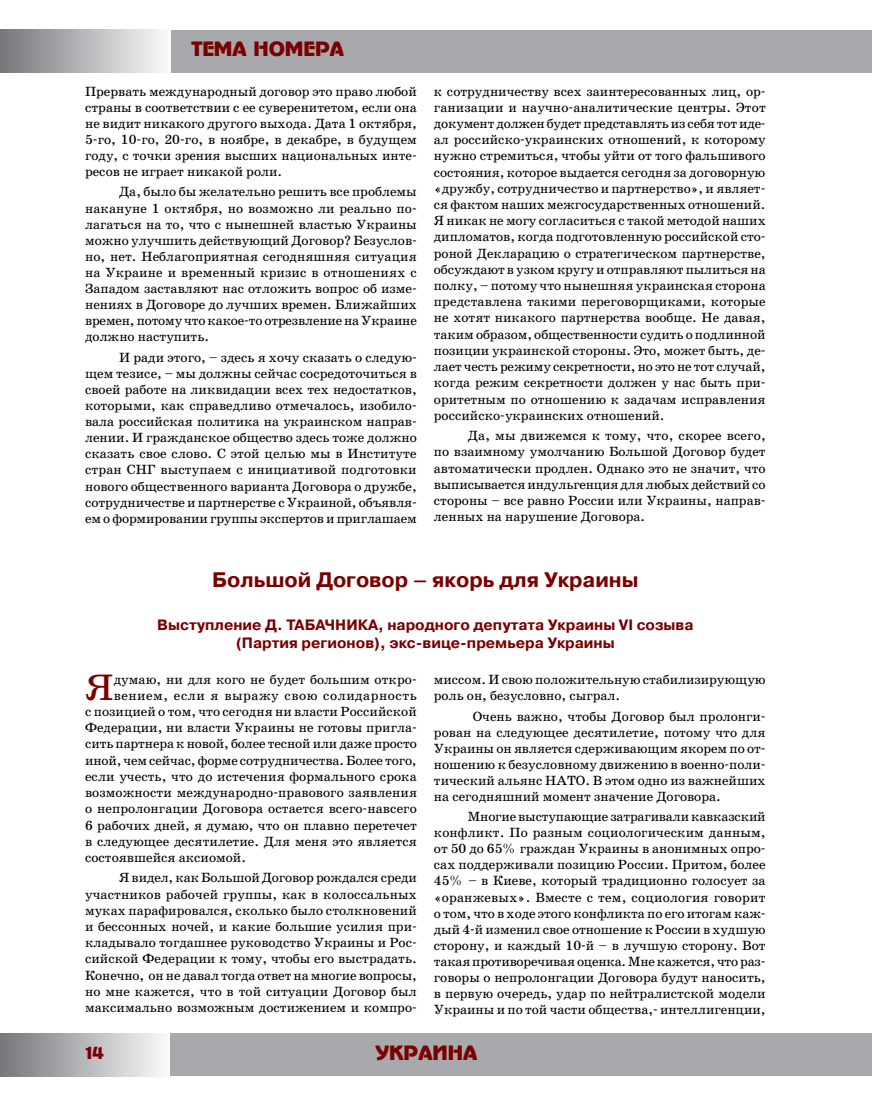
<style>
.page{position:relative;width:872px;height:1106px;background:#fff}
.page>*{position:absolute;margin:0;border:0;box-sizing:border-box;transform-origin:0 0}
.t1{font:37.35px "School Book C";color:#7b0000}
.t2{font:700 21px "Pragmatica C";color:#7b0000}
.t3{font:19.5px "Adver Gothic";color:#7b0000}
.t4{font:16.5px "Adver Gothic";color:#7b0000}
.t5{font:700 15px/18px "Pragmatica C";color:#7b0000}
.t6{font:13.5px/16px "School Book C";color:#000;text-align:justify}
.t7{font:13.5px "School Book C";letter-spacing:.04em;color:#000}
</style>
<div class="page">
<div style="left:168px;top:1033px;width:704px;height:43px;background:#a7a9ac"></div>
<div style="left:170px;top:30px;width:702px;height:42px;background:#a7a9ac"></div>
<div style="left:0;top:1033px;width:170px;height:43px;background:linear-gradient(to right,#747679,#f9fafb)"></div>
<div style="left:0;top:30px;width:170px;height:43px;background:linear-gradient(to right,#747679,#f9fafb)"></div>
<h3 class="t3" style="left:191px;top:39px;width:154px">тема номера</h3>
<p class="t6" style="left:85px;top:83px;width:333px">Прервать международный договор это право любой страны в соответствии с ее суверенитетом, если она не видит никакого другого выхода. Дата 1 октября, 5-го, 10-го, 20-го, в ноябре, в декабре, в будущем году, с точки зрения высших национальных инте&shy;ресов не играет никакой роли.</p>
<p class="t6" style="left:85px;top:184px;width:333px;text-indent:34px">Да, было бы желательно решить все проблемы накануне 1 октября, но возможно ли реально по&shy;лагаться на то, что с нынешней властью Украины можно улучшить действующий Договор? Безуслов&shy;но, нет. Неблагоприятная сегодняшняя ситуация на Украине и временный кризис в отношениях с Западом заставляют нас отложить вопрос об изме&shy;нениях в Договоре до лучших времен. Ближайших времен, потому что какое-то отрезвление на Украине должно наступить.</p>
<p class="t6" style="left:85px;top:349px;width:333px;text-indent:34px">И ради этого, – здесь я хочу сказать о следую&shy;щем тезисе, – мы должны сейчас сосредоточиться в своей работе на ликвидации всех тех недостатков, которыми, как справедливо отмечалось, изобило&shy;вала российская политика на украинском направ&shy;лении. И гражданское общество здесь тоже должно сказать свое слово. С этой целью мы в Институте стран СНГ выступаем с инициативой подготовки нового общественного варианта Договора о дружбе, сотрудничестве и партнерстве с Украиной, объявля&shy;ем о формировании группы экспертов и приглашаем</p>
<p class="t6" style="left:434px;top:83px;width:333px">к сотрудничеству всех заинтересованных лиц, ор&shy;ганизации и научно-аналитические центры. Этот документ должен будет представлять из себя тот иде&shy;ал российско-украинских отношений, к которому нужно стремиться, чтобы уйти от того фальшивого состояния, которое выдается сегодня за договорную «дружбу, сотрудничество и партнерство», и являет&shy;ся фактом наших межгосударственных отношений.<br>Я никак не могу согласиться с такой методой наших дипломатов, когда подготовленную российской сто&shy;роной Декларацию о стратегическом партнерстве, обсуждают в узком кругу и отправляют пылиться на полку, – потому что нынешняя украинская сторона представлена такими переговорщиками, которые не хотят никакого партнерства вообще. Не давая, таким образом, общественности судить о подлинной позиции украинской стороны. Это, может быть, де&shy;лает честь режиму секретности, но это не тот случай, когда режим секретности должен у нас быть при&shy;оритетным по отношению к задачам исправления российско-украинских отношений.</p>
<p class="t6" style="left:434px;top:428px;width:333px;text-indent:34px">Да, мы движемся к тому, что, скорее всего, по взаимному умолчанию Большой Договор будет автоматически продлен. Однако это не значит, что выписывается индульгенция для любых действий со стороны – все равно России или Украины, направ&shy;ленных на нарушение Договора.</p>
<h2 class="t2" style="left:212px;top:568px;width:428px">Большой Договор – якорь для Украины</h2>
<p class="t5" style="left:157px;top:615px;width:140px">Выступление Д. Табач</p>
<p class="t5" style="left:236px;top:615px;width:459px;text-indent:99px">ника, народного депутата Украины VI созыва (Партия регионов), экс-вице-премьера Украины</p>
<h1 class="t1" style="left:85px;top:667px;width:30px">Я</h1>
<p class="t6" style="left:114px;top:671px;width:304px">думаю, ни для кого не будет большим откро-</p>
<p class="t7" style="left:114px;top:688px;width:304px">вением, если я выражу свою солидарность</p>
<p class="t6" style="left:85px;top:703px;width:333px">с позицией о том, что сегодня ни власти Российской</p>
<p class="t6" style="left:85px;top:720px;width:333px">Федерации, ни власти Украины не готовы пригла-</p>
<p class="t6" style="left:85px;top:736px;width:333px">сить партнера к новой, более тесной или даже просто</p>
<p class="t6" style="left:85px;top:752px;width:333px">иной, чем сейчас, форме сотрудничества. Более того,</p>
<p class="t6" style="left:85px;top:768px;width:333px">если учесть, что до истечения формального срока</p>
<p class="t6" style="left:85px;top:784px;width:333px">возможности международно-правового заявления</p>
<p class="t6" style="left:85px;top:801px;width:333px">о непролонгации Договора остается всего-навсего</p>
<p class="t6" style="left:85px;top:817px;width:333px">6 рабочих дней, я думаю, что он плавно перетечет</p>
<p class="t6" style="left:85px;top:833px;width:333px">в следующее десятилетие. Для меня это является</p>
<p class="t6" style="left:85px;top:849px;width:162px">состоявшейся аксиомой.</p>
<p class="t6" style="left:85px;top:870px;width:333px;text-indent:34px">Я видел, как Большой Договор рождался среди участников рабочей группы, как в колоссальных муках парафировался, сколько было столкновений и бессонных ночей, и какие большие усилия при&shy;кладывало тогдашнее руководство Украины и Рос&shy;сийской Федерации к тому, чтобы его выстрадать.<br>Конечно, он не давал тогда ответ на многие вопросы, но мне кажется, что в той ситуации Договор был максимально возможным достижением и компро-</p>
<p class="t6" style="left:434px;top:671px;width:333px">миссом. И свою положительную стабилизирующую роль он, безусловно, сыграл.</p>
<p class="t6" style="left:434px;top:708px;width:333px;text-indent:39px">Очень важно, чтобы Договор был пролонги&shy;рован на следующее десятилетие, потому что для Украины он является сдерживающим якорем по от&shy;ношению к безусловному движению в военно-поли&shy;тический альянс НАТО. В этом одно из важнейших на сегодняшний момент значение Договора.</p>
<p class="t6" style="left:434px;top:808px;width:333px;text-indent:34px">Многие выступающие затрагивали кавказский конфликт. По разным социологическим данным, от 50 до 65% граждан Украины в анонимных опро&shy;сах поддерживали позицию России. Притом, более 45% – в Киеве, который традиционно голосует за «оранжевых». Вместе с тем, социология говорит о том, что в ходе этого конфликта по его итогам каж&shy;дый 4-й изменил свое отношение к России в худшую сторону, и каждый 10-й – в лучшую сторону. Вот такая противоречивая оценка. Мне кажется, что раз&shy;говоры о непролонгации Договора будут наносить, в первую очередь, удар по нейтралистской модели Украины и по той части общества,- интеллигенции,</p>
<p class="t4" style="left:85px;top:1044px;width:10px">14</p>
<h3 class="t3" style="left:375px;top:1042px;width:103px">Украина</h3>
</div>
